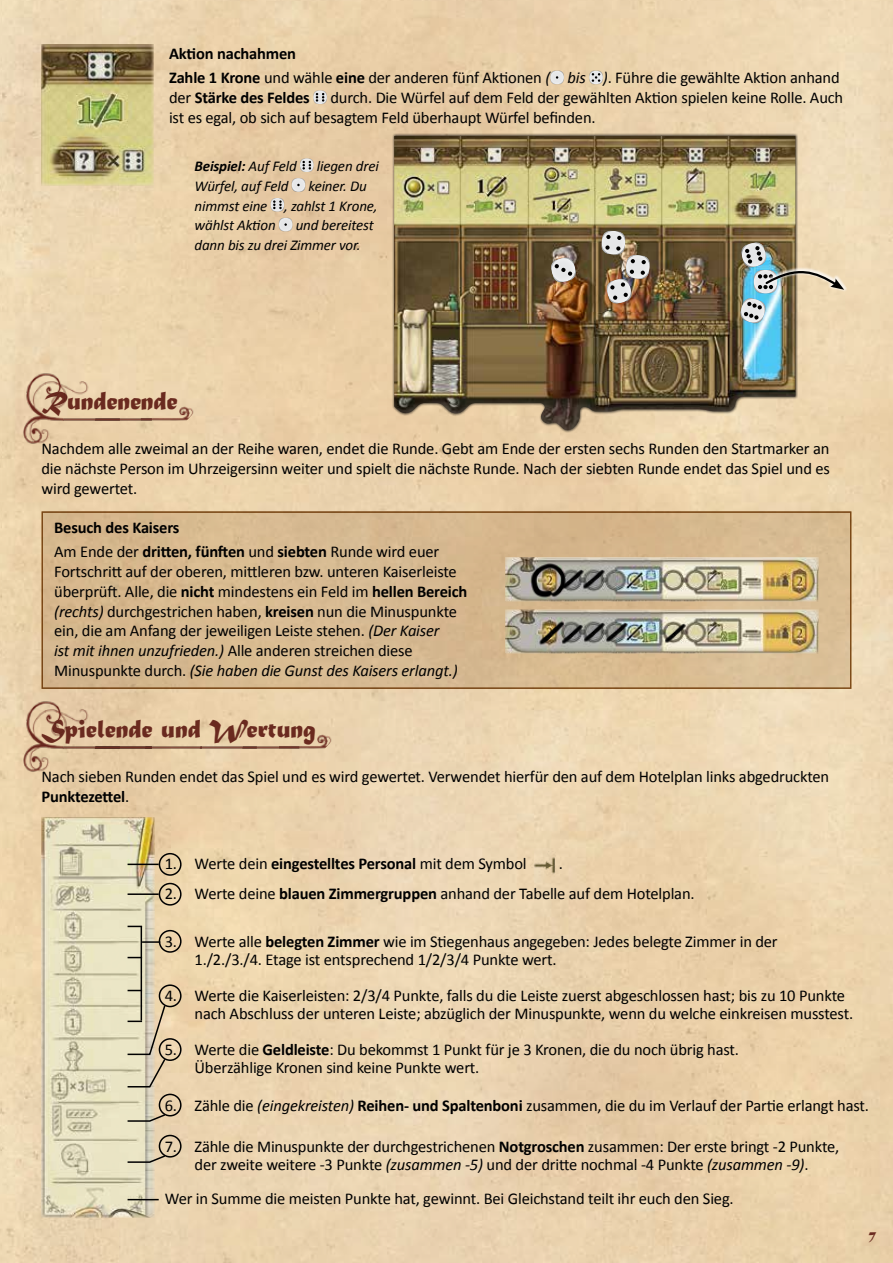
<style>
.page{position:relative;width:893px;height:1263px;background:#fff}
.page>*{position:absolute;margin:0;border:0;box-sizing:border-box;transform-origin:0 0}
.t1{font:27px "Matura MT Script Capitals";letter-spacing:-.01em;color:#6a2a1f}
.t2{font:16.5px/19.8px "Calibri";letter-spacing:-.01em;color:#000}
.t3{font:700 16.5px/24px "Calibri";letter-spacing:-.01em;color:#000}
.t4{font:italic 15px/19.8px "Calibri";letter-spacing:-.01em;color:#000}
.t5{font:italic 700 15px "Calibri";letter-spacing:-.01em;color:#000}
.t6{font:15px "Matura MT Script Capitals";color:#6a2a1f}
.s1{font-weight:700}
.s2{font-style:italic}
.s3{font-weight:400}
</style>
<div class="page">
<img style="left:0;top:0;width:893px;height:1263px">
<div style="left:42px;top:511px;width:809px;height:178px;background:#d6b990"></div>
<div style="left:41px;top:511px;width:810px;height:178px;border:2px solid #8f6126"></div>
<div style="left:550px;top:70px;width:16px;height:16px;background:#eacfa8"></div>
<div style="left:549px;top:69px;width:16px;height:17px;background:#fff;opacity:.75"></div>
<div style="left:589px;top:70px;width:16px;height:16px;background:#ebd3ac"></div>
<div style="left:588px;top:69px;width:16px;height:17px;background:#fff;opacity:.75"></div>
<svg style="left:592px;top:73px;width:8px;height:9px"></svg>
<div style="left:313px;top:90px;width:16px;height:16px;background:#e5caa3"></div>
<div style="left:312px;top:89px;width:16px;height:17px;background:#fff;opacity:.75"></div>
<svg style="left:316px;top:93px;width:8px;height:9px"></svg>
<div style="left:299px;top:158px;width:17px;height:16px;background:#e4c6a0"></div>
<div style="left:299px;top:157px;width:16px;height:17px;background:#fff;opacity:.75"></div>
<svg style="left:302px;top:161px;width:9px;height:9px"></svg>
<div style="left:291px;top:178px;width:17px;height:16px;background:#e5c7a1"></div>
<div style="left:290px;top:177px;width:17px;height:16px;background:#fff;opacity:.75"></div>
<div style="left:270px;top:198px;width:17px;height:16px;background:#e4c6a0"></div>
<div style="left:269px;top:197px;width:17px;height:16px;background:#fff;opacity:.75"></div>
<svg style="left:273px;top:200px;width:9px;height:9px"></svg>
<div style="left:278px;top:217px;width:17px;height:17px;background:#e6c8a2"></div>
<div style="left:278px;top:216px;width:16px;height:17px;background:#fff;opacity:.75"></div>
<img style="left:530px;top:851px;width:29px;height:29px">
<div style="left:392px;top:134px;width:406px;height:299px;background:#000;opacity:.75"></div>
<img style="left:394px;top:136px;width:401px;height:295px">
<img style="left:41px;top:44px;width:113px;height:142px">
<img style="left:599px;top:229px;width:54px;height:79px">
<svg style="left:548px;top:254px;width:33px;height:33px"></svg>
<img style="left:737px;top:239px;width:112px;height:89px">
<img style="left:21px;top:369px;width:36px;height:78px">
<img style="left:57px;top:369px;width:32px;height:78px">
<img style="left:152px;top:405px;width:50px;height:18px">
<img style="left:89px;top:369px;width:63px;height:78px">
<img style="left:505px;top:610px;width:314px;height:43px">
<img style="left:505px;top:557px;width:314px;height:44px">
<img style="left:586px;top:566px;width:21px;height:28px">
<img style="left:570px;top:566px;width:16px;height:28px">
<img style="left:568px;top:621px;width:18px;height:27px">
<img style="left:535px;top:617px;width:33px;height:33px">
<img style="left:581px;top:619px;width:22px;height:27px">
<img style="left:603px;top:619px;width:27px;height:27px">
<img style="left:661px;top:620px;width:27px;height:27px">
<img style="left:528px;top:560px;width:42px;height:42px">
<img style="left:21px;top:697px;width:36px;height:78px">
<img style="left:57px;top:697px;width:32px;height:78px">
<img style="left:299px;top:733px;width:41px;height:18px">
<div style="left:89px;top:697px;width:50px;height:78px;background:#e5caa3"></div>
<div style="left:139px;top:697px;width:54px;height:78px;background:#ead0a8"></div>
<img style="left:193px;top:697px;width:43px;height:78px">
<div style="left:236px;top:697px;width:63px;height:78px;background:#ecd2ab"></div>
<img style="left:41px;top:817px;width:114px;height:400px">
<div style="left:159px;top:853px;width:23px;height:23px;border:2px solid #000;border-radius:50%"></div>
<hr style="left:128px;top:864px;width:31px;height:1px;background:#000">
<div style="left:159px;top:883px;width:23px;height:23px;border:2px solid #000;border-radius:50%"></div>
<hr style="left:128px;top:893px;width:31px;height:2px;background:#000">
<div style="left:159px;top:984px;width:23px;height:23px;border:2px solid #000;border-radius:50%"></div>
<div style="left:159px;top:1038px;width:23px;height:23px;border:2px solid #000;border-radius:50%"></div>
<div style="left:159px;top:1094px;width:23px;height:22px;border:2px solid #000;border-radius:50%"></div>
<svg style="left:126px;top:1113px;width:41px;height:9px"></svg>
<div style="left:159px;top:1135px;width:23px;height:22px;border:2px solid #000;border-radius:50%"></div>
<svg style="left:126px;top:1154px;width:41px;height:9px"></svg>
<svg style="left:128px;top:926px;width:13px;height:1px"></svg>
<div style="left:159px;top:930px;width:23px;height:23px;border:2px solid #000;border-radius:50%"></div>
<svg style="left:128px;top:957px;width:13px;height:1px"></svg>
<svg style="left:128px;top:990px;width:13px;height:1px"></svg>
<svg style="left:126px;top:1004px;width:41px;height:84px;background:#d1c6ab"></svg>
<hr style="left:141px;top:926px;width:1px;height:94px;background:#000">
<svg style="left:142px;top:941px;width:18px;height:2px"></svg>
<hr style="left:128px;top:1199px;width:31px;height:1px;background:#000">
<p class="t2" style="left:169px;top:42px;width:672px;line-height:24px"><span class="s1">Aktion nachahmen<br>Zahle 1 Krone</span> und wähle <span class="s1">eine</span> der anderen fünf Aktionen <span class="s2">( bis )</span>. Führe die gewählte Aktion anhand</p>
<p class="t2" style="left:169px;top:88px;width:676px">der <span class="s1">Stärke des Feldes</span> durch. Die Würfel auf dem Feld der gewählten Aktion spielen keine Rolle. Auch ist es egal, ob sich auf besagtem Feld überhaupt Würfel befinden.</p>
<p class="t5" style="left:195px;top:156px;width:104px">Beispiel: <span class="s3">Auf Feld</span></p>
<p class="t4" style="left:317px;top:155px;width:63px">liegen drei</p>
<p class="t4" style="left:195px;top:175px;width:95px">Würfel, auf Feld</p>
<p class="t4" style="left:195px;top:175px;width:185px;text-indent:114px">keiner. Du nimmst eine , zahlst 1 Krone, wählst Aktion</p>
<p class="t4" style="left:195px;top:215px;width:181px;text-indent:101px">und bereitest dann bis zu drei Zimmer vor.</p>
<h1 class="t1" style="left:41px;top:384px;width:138px">Rundenende</h1>
<p class="t2" style="left:41px;top:439px;width:790px;text-align:justify">Nachdem alle zweimal an der Reihe waren, endet die Runde. Gebt am Ende der ersten sechs Runden den Startmarker an die nächste Person im Uhrzeigersinn weiter und spielt die nächste Runde. Nach der siebten Runde endet das Spiel und es wird gewertet.</p>
<p class="t3" style="left:54px;top:515px;width:387px">Besuch des Kaisers<br><span class="s3">Am Ende der</span> dritten, fünften <span class="s3">und</span> siebten <span class="s3">Runde wird euer</span></p>
<p class="t2" style="left:54px;top:562px;width:415px">Fortschritt auf der oberen, mittleren bzw. unteren Kaiserleiste überprüft. Alle, die <span class="s1">nicht</span> mindestens ein Feld im <span class="s1">hellen Bereich </span><span class="s2">(rechts)</span> durchgestrichen haben, <span class="s1">kreisen</span> nun die Minuspunkte ein, die am Anfang der jeweiligen Leiste stehen. <span class="s2">(Der Kaiser<br>ist mit ihnen unzufrieden.)</span> Alle anderen streichen diese Minuspunkte durch. <span class="s2">(Sie haben die Gunst des Kaisers erlangt.)</span></p>
<h1 class="t1" style="left:41px;top:712px;width:276px">Spielende und Wertung</h1>
<p class="t2" style="left:41px;top:767px;width:789px">Nach sieben Runden endet das Spiel und es wird gewertet. Verwendet hierfür den auf dem Hotelplan links abgedruckten<br><span class="s1">Punktezettel</span>.</p>
<p class="t2" style="left:165px;top:854px;width:363px">1. Werte dein <span class="s1">eingestelltes Personal</span> mit dem Symbol</p>
<p class="t2" style="left:559px;top:854px;width:6px">.</p>
<p class="t2" style="left:165px;top:884px;width:531px">2. Werte deine <span class="s1">blauen Zimmergruppen</span> anhand der Tabelle auf dem Hotelplan.</p>
<p class="t2" style="left:195px;top:932px;width:585px;line-height:18px;text-indent:-30px">3. Werte alle <span class="s1">belegten Zimmer</span> wie im Stiegenhaus angegeben: Jedes belegte Zimmer in der<br>1./2./3./4. Etage ist entsprechend 1/2/3/4 Punkte wert.</p>
<p class="t2" style="left:195px;top:986px;width:660px;line-height:18px;text-indent:-30px">4. Werte die Kaiserleisten: 2/3/4 Punkte, falls du die Leiste zuerst abgeschlossen hast; bis zu 10 Punkte nach Abschluss der unteren Leiste; abzüglich der Minuspunkte, wenn du welche einkreisen musstest.</p>
<p class="t2" style="left:195px;top:1041px;width:546px;line-height:18px;text-indent:-30px">5. Werte die <span class="s1">Geldleiste</span>: Du bekommst 1 Punkt für je 3 Kronen, die du noch übrig hast.<br>Überzählige Kronen sind keine Punkte wert.</p>
<p class="t2" style="left:165px;top:1095px;width:706px">6. Zähle die <span class="s2">(eingekreisten)</span> <span class="s1">Reihen- und Spaltenboni</span> zusammen, die du im Verlauf der Partie erlangt hast.</p>
<p class="t2" style="left:165px;top:1137px;width:676px;line-height:18px;text-align:center">7. Zähle die Minuspunkte der durchgestrichenen <span class="s1">Notgroschen</span> zusammen: Der erste bringt -2 Punkte, der zweite weitere -3 Punkte <span class="s2">(zusammen -5)</span> und der dritte nochmal -4 Punkte <span class="s2">(zusammen -9)</span>.</p>
<p class="t2" style="left:165px;top:1189px;width:570px">Wer in Summe die meisten Punkte hat, gewinnt. Bei Gleichstand teilt ihr euch den Sieg.</p>
<p class="t6" style="left:868px;top:1227px;width:9px">7</p>
</div>
